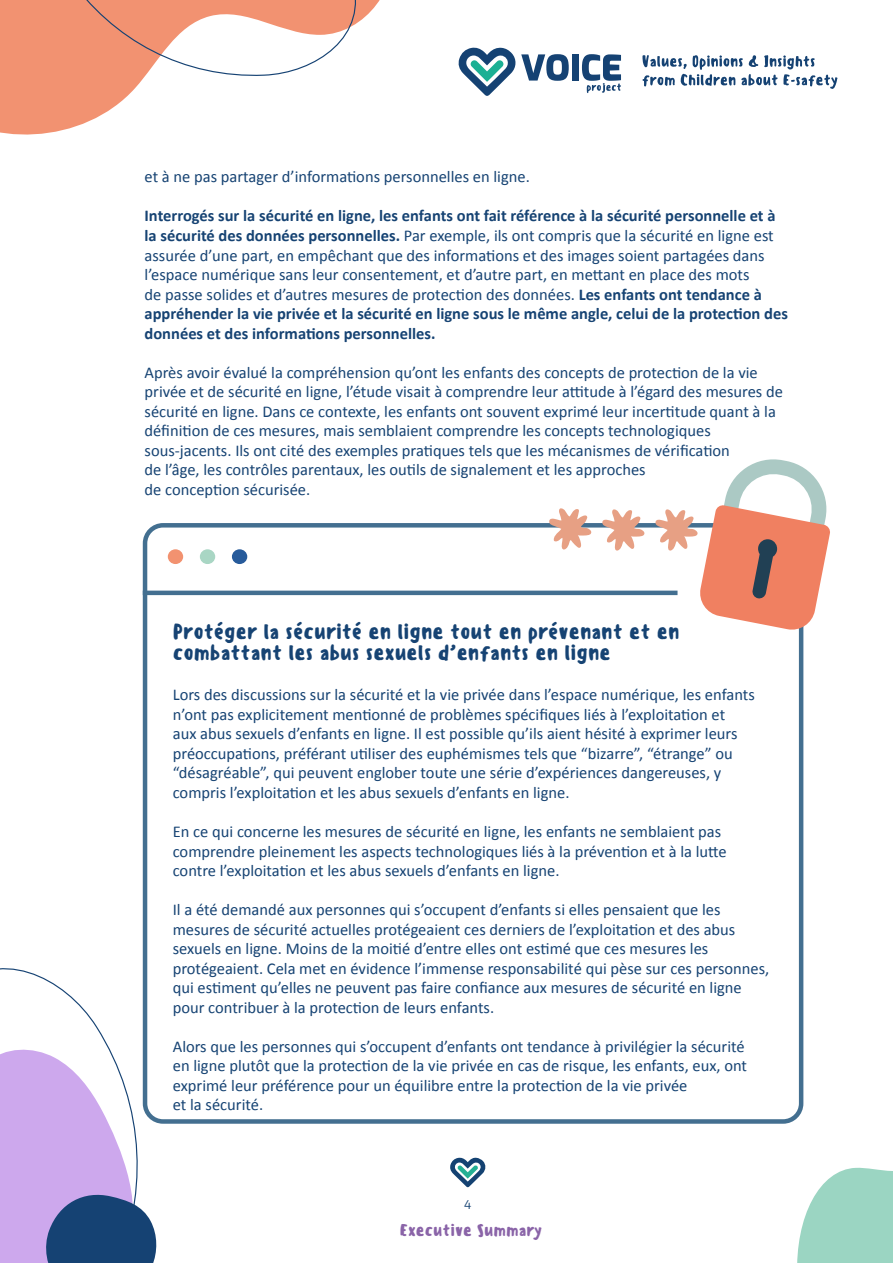
<style>
.page{position:relative;width:893px;height:1263px;background:#fff}
.page>*{position:absolute;margin:0;border:0;box-sizing:border-box;transform-origin:0 0}
.t1{font:500 21px/21px "Sensei";color:#164373}
.t2{font:16.5px/19.5px "Calibri";color:#164373}
.t3{font:700 16.5px/19.5px "Calibri";color:#164373}
.t4{font:500 16.5px "Sensei";color:#8a64a8}
.t5{font:12px "Exo";color:#144272}
.s1{font-weight:400}
</style>
<div class="page">
<svg style="left:0;top:942px;width:160px;height:321px"></svg>
<svg style="left:795px;top:1056px;width:98px;height:207px"></svg>
<svg style="left:0;top:0;width:380px;height:135px"></svg>
<svg style="left:0;top:0;width:371px;height:90px"></svg>
<svg style="left:459px;top:48px;width:110px;height:48px"></svg>
<div style="left:572px;top:54px;width:7px;height:27px;background:#154273"></div>
<svg style="left:582px;top:54px;width:39px;height:39px"></svg>
<svg style="left:642px;top:55px;width:196px;height:34px"></svg>
<svg style="left:450px;top:1157px;width:36px;height:30px"></svg>
<div style="left:143px;top:523px;width:660px;height:601px;border:4px solid #436f90;border-radius:18px"></div>
<div style="left:168px;top:549px;width:15px;height:15px;background:#f29270;border-radius:50%"></div>
<div style="left:200px;top:549px;width:15px;height:15px;background:#a9d6c4;border-radius:50%"></div>
<div style="left:232px;top:549px;width:15px;height:15px;background:#275b9b;border-radius:50%"></div>
<hr style="left:143px;top:591px;width:534px;height:4px;background:#436f90">
<svg style="left:655px;top:459px;width:175px;height:173px"></svg>
<svg style="left:602px;top:509px;width:42px;height:42px"></svg>
<svg style="left:549px;top:508px;width:42px;height:42px"></svg>
<p class="t2" style="left:145px;top:166px;width:387px">et à ne pas partager d’informations personnelles en ligne.</p>
<p class="t3" style="left:145px;top:206px;width:645px">Interrogés sur la sécurité en ligne, les enfants ont fait référence à la sécurité personnelle et à la sécurité des données personnelles. <span class="s1">Par exemple, ils ont compris que la sécurité en ligne est assurée d’une part, en empêchant que des informations et des images soient partagées dans l’espace numérique sans leur consentement, et d’autre part, en mettant en place des mots<br>de passe solides et d’autres mesures de protection des données.</span> Les enfants ont tendance à appréhender la vie privée et la sécurité en ligne sous le même angle, celui de la protection des données et des informations personnelles.</p>
<p class="t2" style="left:145px;top:361px;width:640px">Après avoir évalué la compréhension qu’ont les enfants des concepts de protection de la vie privée et de sécurité en ligne, l’étude visait à comprendre leur attitude à l’égard des mesures de sécurité en ligne. Dans ce contexte, les enfants ont souvent exprimé leur incertitude quant à la définition de ces mesures, mais semblaient comprendre les concepts technologiques sous-jacents. Ils ont cité des exemples pratiques tels que les mécanismes de vérification<br>de l’âge, les contrôles parentaux, les outils de signalement et les approches<br>de conception sécurisée.</p>
<p class="t1" style="left:173px;top:621px;width:508px">Protéger la sécurité en ligne tout en prévenant et en combattant les abus sexuels d’enfants en ligne</p>
<p class="t2" style="left:173px;top:684px;width:583px">Lors des discussions sur la sécurité et la vie privée dans l’espace numérique, les enfants n’ont pas explicitement mentionné de problèmes spécifiques liés à l’exploitation et<br>aux abus sexuels d’enfants en ligne. Il est possible qu’ils aient hésité à exprimer leurs préoccupations, préférant utiliser des euphémismes tels que “bizarre”, “étrange” ou “désagréable”, qui peuvent englober toute une série d’expériences dangereuses, y compris l’exploitation et les abus sexuels d’enfants en ligne.</p>
<p class="t2" style="left:173px;top:821px;width:555px">En ce qui concerne les mesures de sécurité en ligne, les enfants ne semblaient pas comprendre pleinement les aspects technologiques liés à la prévention et à la lutte contre l’exploitation et les abus sexuels d’enfants en ligne.</p>
<p class="t2" style="left:173px;top:899px;width:598px">Il a été demandé aux personnes qui s’occupent d’enfants si elles pensaient que les mesures de sécurité actuelles protégeaient ces derniers de l’exploitation et des abus sexuels en ligne. Moins de la moitié d’entre elles ont estimé que ces mesures les protégeaient. Cela met en évidence l’immense responsabilité qui pèse sur ces personnes, qui estiment qu’elles ne peuvent pas faire confiance aux mesures de sécurité en ligne pour contribuer à la protection de leurs enfants.</p>
<p class="t2" style="left:173px;top:1035px;width:576px">Alors que les personnes qui s’occupent d’enfants ont tendance à privilégier la sécurité en ligne plutôt que la protection de la vie privée en cas de risque, les enfants, eux, ont exprimé leur préférence pour un équilibre entre la protection de la vie privée<br>et la sécurité.</p>
<p class="t5" style="left:464px;top:1196px;width:9px">4</p>
<p class="t4" style="left:400px;top:1219px;width:144px">Executive Summary</p>
</div>
